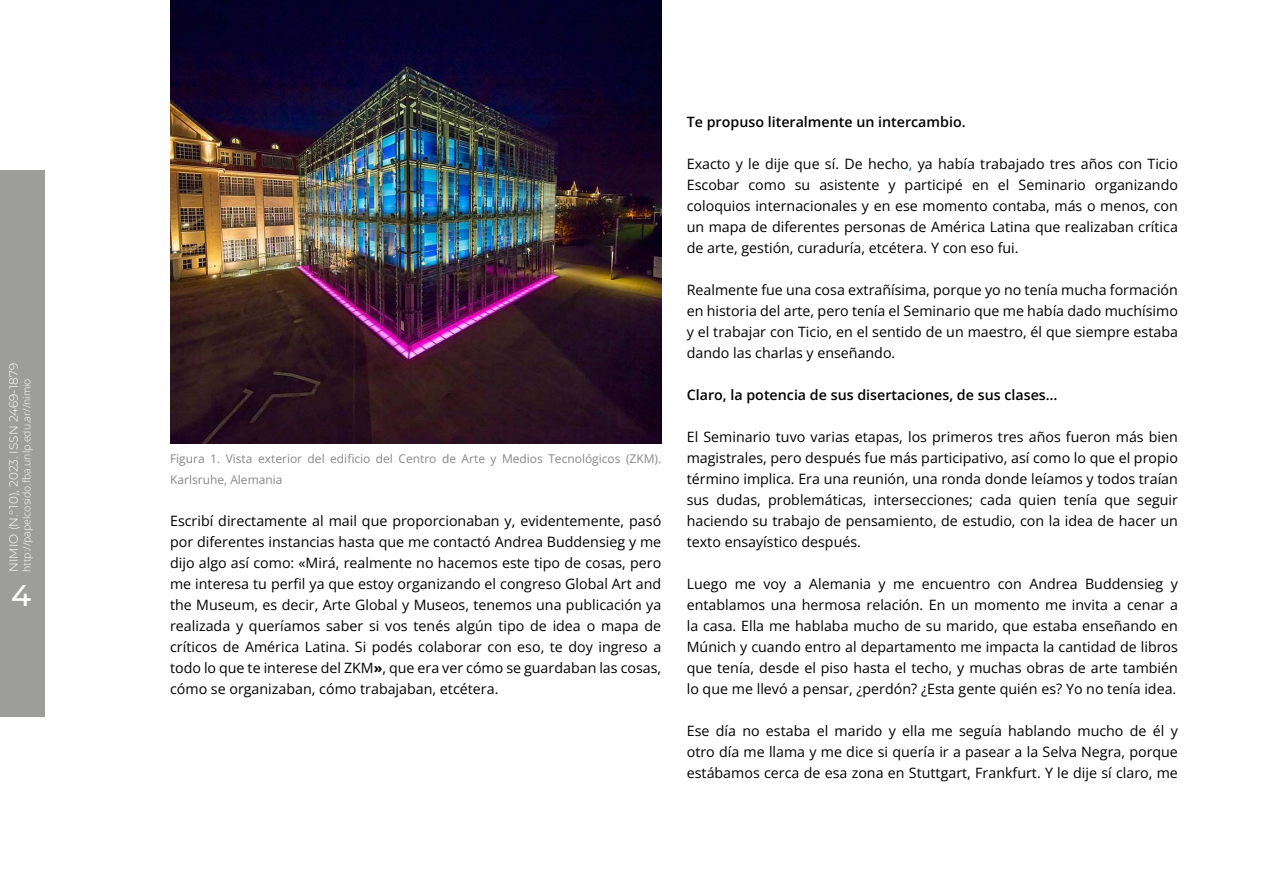
<style>
.page{position:relative;width:1263px;height:893px;background:#fff}
.page>*{position:absolute;margin:0;border:0;box-sizing:border-box;transform-origin:0 0}
.t1{font:500 30px "Montserrat";color:#fff}
.t2{font:14.25px/21px "Open Sans";color:#000;text-align:justify}
.t3{font:600 14.25px "Open Sans";color:#000}
.t4{font:12px/21px "Open Sans";color:#878787}
.t5{font:300 12px "Montserrat";color:#fff}
.t6{font:300 10.5px "Open Sans";color:#fff}
.s1{font-weight:700}
.s2{color:#0070c0}
</style>
<div class="page">
<div style="left:0;top:170px;width:44px;height:546px;background:#9d9d9c"></div>
<img style="left:170px;top:0;width:491px;height:443px">
<p class="t5" style="left:6px;top:572px;width:210px;rotate:-90deg">NIMIO (N.° 10), 2023. ISSN 2469-1879</p>
<p class="t6" style="left:20px;top:572px;width:195px;rotate:-90deg">http://papelcosido.fba.unlp.edu.ar//nimio</p>
<h1 class="t1" style="left:11px;top:575px;width:22px">4</h1>
<p class="t4" style="left:170px;top:448px;width:493px">Figura 1. Vista exterior del edificio del Centro de Arte y Medios Tecnológicos (ZKM).<br>Karlsruhe, Alemania</p>
<p class="t2" style="left:170px;top:510px;width:493px">Escribí directamente al mail que proporcionaban y, evidentemente, pasó por diferentes instancias hasta que me contactó Andrea Buddensieg y me dijo algo así como: «Mirá, realmente no hacemos este tipo de cosas, pero me interesa tu perfil ya que estoy organizando el congreso Global Art and the Museum, es decir, Arte Global y Museos, tenemos una publicación ya realizada y queríamos saber si vos tenés algún tipo de idea o mapa de críticos de América Latina. Si podés colaborar con eso, te doy ingreso a todo lo que te interese del ZKM<span class="s1">»</span>, que era ver cómo se guardaban las cosas, cómo se organizaban, cómo trabajaban, etcétera.</p>
<p class="t3" style="left:687px;top:112px;width:280px">Te propuso literalmente un intercambio.</p>
<p class="t2" style="left:687px;top:153px;width:493px">Exacto y le dije que sí. De hecho<span class="s2">,</span> ya había trabajado tres años con Ticio Escobar como su asistente y participé en el Seminario organizando coloquios internacionales y en ese momento contaba, más o menos, con un mapa de diferentes personas de América Latina que realizaban crítica de arte, gestión, curaduría, etcétera. Y con eso fui.</p>
<p class="t2" style="left:687px;top:279px;width:493px">Realmente fue una cosa extrañísima, porque yo no tenía mucha formación en historia del arte, pero tenía el Seminario que me había dado muchísimo y el trabajar con Ticio, en el sentido de un maestro, él que siempre estaba dando las charlas y enseñando.</p>
<p class="t3" style="left:687px;top:385px;width:372px">Claro, la potencia de sus disertaciones, de sus clases…</p>
<p class="t2" style="left:687px;top:426px;width:493px">El Seminario tuvo varias etapas, los primeros tres años fueron más bien magistrales, pero después fue más participativo, así como lo que el propio término implica. Era una reunión, una ronda donde leíamos y todos traían sus dudas, problemáticas, intersecciones; cada quien tenía que seguir haciendo su trabajo de pensamiento, de estudio, con la idea de hacer un texto ensayístico después.</p>
<p class="t2" style="left:687px;top:573px;width:493px">Luego me voy a Alemania y me encuentro con Andrea Buddensieg y entablamos una hermosa relación. En un momento me invita a cenar a la casa. Ella me hablaba mucho de su marido, que estaba enseñando en Múnich y cuando entro al departamento me impacta la cantidad de libros que tenía, desde el piso hasta el techo, y muchas obras de arte también lo que me llevó a pensar, ¿perdón? ¿Esta gente quién es? Yo no tenía idea.</p>
<p class="t2" style="left:687px;top:720px;width:493px">Ese día no estaba el marido y ella me seguía hablando mucho de él y otro día me llama y me dice si quería ir a pasear a la Selva Negra, porque estábamos cerca de esa zona en Stuttgart, Frankfurt. Y le dije sí claro, me</p>
</div>
